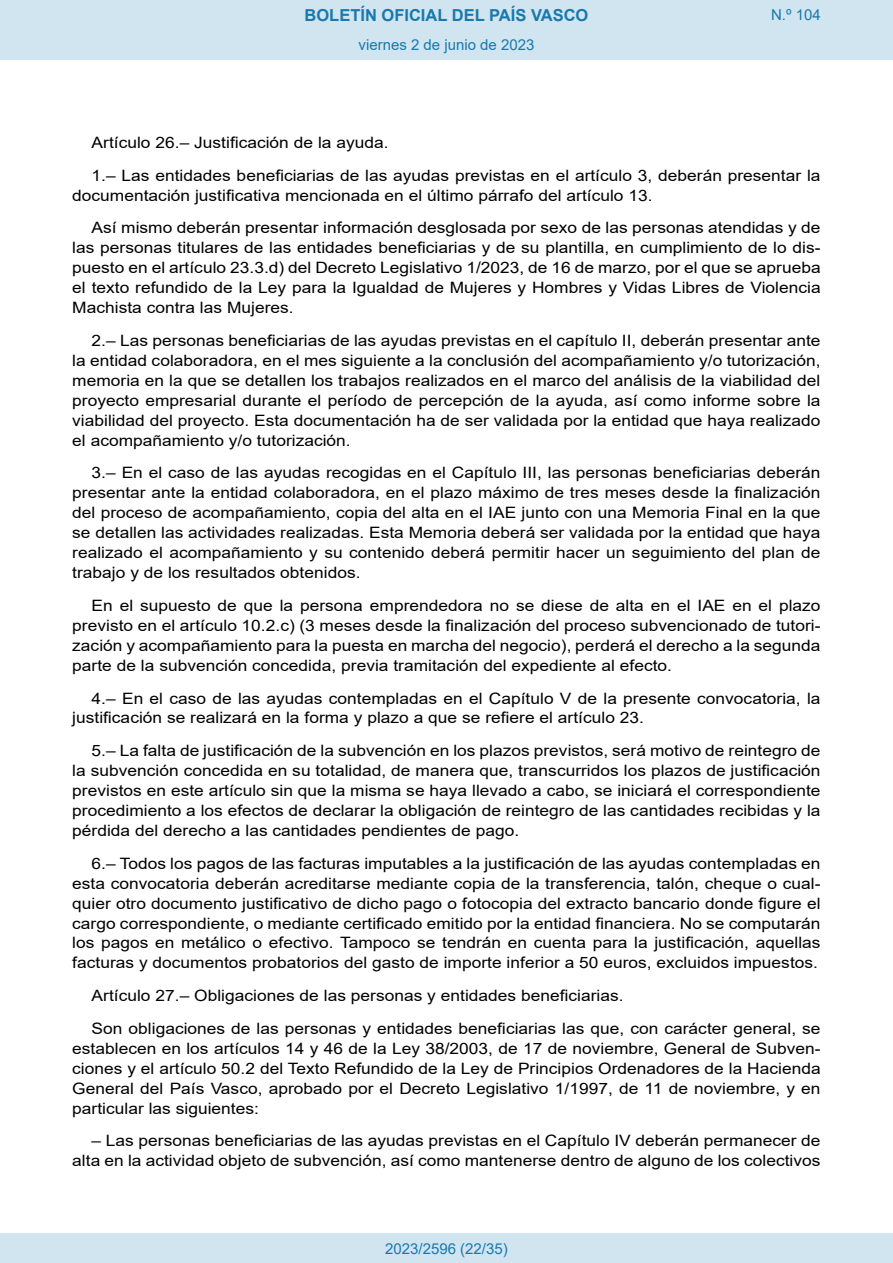
<style>
.page{position:relative;width:893px;height:1263px;background:#fff}
.page>*{position:absolute;margin:0;border:0;box-sizing:border-box;transform-origin:0 0}
.t1{font:700 16.5px "Arial";color:#1879ad}
.BOPVDetalle{font:15.6px/20px "Arial";color:#000;text-align:justify;scale:1.11 1}
.Paginacion_Centro{font:15px "Arial";color:#1879ad}
</style>
<div class="page">
<div style="left:0;top:0;width:893px;height:60px;background:#d0e5f0"></div>
<div style="left:0;top:1233px;width:893px;height:30px;background:#d0e5f0"></div>
<p class="t1" style="left:305px;top:3px;width:285px">BOLETÍN OFICIAL DEL PAÍS VASCO</p>
<p class="Paginacion_Centro" style="left:358px;top:35px;width:177px">viernes 2 de junio de 2023</p>
<p class="Paginacion_Centro" style="left:771px;top:5px;width:51px">N.º 104</p>
<p class="BOPVDetalle" style="left:92px;top:133px;width:269px">Artículo 26.– Justificación de la ayuda.</p>
<p class="BOPVDetalle" style="left:72px;top:165px;width:676px;text-indent:19px">1.– Las entidades beneficiarias de las ayudas previstas en el artículo 3, deberán presentar la documentación justificativa mencionada en el último párrafo del artículo 13.</p>
<p class="BOPVDetalle" style="left:72px;top:218px;width:676px;text-indent:19px">Así mismo deberán presentar información desglosada por sexo de las personas atendidas y de las personas titulares de las entidades beneficiarias y de su plantilla, en cumplimiento de lo dis&shy;puesto en el artículo 23.3.d) del Decreto Legislativo 1/2023, de 16 de marzo, por el que se aprueba el texto refundido de la Ley para la Igualdad de Mujeres y Hombres y Vidas Libres de Violencia Machista contra las Mujeres.</p>
<p class="BOPVDetalle" style="left:72px;top:330px;width:676px;text-indent:19px">2.– Las personas beneficiarias de las ayudas previstas en el capítulo II, deberán presentar ante la entidad colaboradora, en el mes siguiente a la conclusión del acompañamiento y/o tutorización, memoria en la que se detallen los trabajos realizados en el marco del análisis de la viabilidad del proyecto empresarial durante el período de percepción de la ayuda, así como informe sobre la viabilidad del proyecto. Esta documentación ha de ser validada por la entidad que haya realizado el acompañamiento y/o tutorización.</p>
<p class="BOPVDetalle" style="left:72px;top:463px;width:676px;text-indent:19px">3.– En el caso de las ayudas recogidas en el Capítulo III, las personas beneficiarias deberán presentar ante la entidad colaboradora, en el plazo máximo de tres meses desde la finalización del proceso de acompañamiento, copia del alta en el IAE junto con una Memoria Final en la que se detallen las actividades realizadas. Esta Memoria deberá ser validada por la entidad que haya realizado el acompañamiento y su contenido deberá permitir hacer un seguimiento del plan de trabajo y de los resultados obtenidos.</p>
<p class="BOPVDetalle" style="left:72px;top:595px;width:676px;text-indent:19px">En el supuesto de que la persona emprendedora no se diese de alta en el IAE en el plazo previsto en el artículo 10.2.c) (3 meses desde la finalización del proceso subvencionado de tutori&shy;zación y acompañamiento para la puesta en marcha del negocio), perderá el derecho a la segunda parte de la subvención concedida, previa tramitación del expediente al efecto.</p>
<p class="BOPVDetalle" style="left:72px;top:688px;width:676px;text-indent:19px">4.– En el caso de las ayudas contempladas en el Capítulo V de la presente convocatoria, la justificación se realizará en la forma y plazo a que se refiere el artículo 23.</p>
<p class="BOPVDetalle" style="left:72px;top:741px;width:676px;text-indent:19px">5.– La falta de justificación de la subvención en los plazos previstos, será motivo de reintegro de la subvención concedida en su totalidad, de manera que, transcurridos los plazos de justificación previstos en este artículo sin que la misma se haya llevado a cabo, se iniciará el correspondiente procedimiento a los efectos de declarar la obligación de reintegro de las cantidades recibidas y la pérdida del derecho a las cantidades pendientes de pago.</p>
<p class="BOPVDetalle" style="left:72px;top:853px;width:676px;text-indent:19px">6.– Todos los pagos de las facturas imputables a la justificación de las ayudas contempladas en esta convocatoria deberán acreditarse mediante copia de la transferencia, talón, cheque o cual&shy;quier otro documento justificativo de dicho pago o fotocopia del extracto bancario donde figure el cargo correspondiente, o mediante certificado emitido por la entidad financiera. No se computarán los pagos en metálico o efectivo. Tampoco se tendrán en cuenta para la justificación, aquellas facturas y documentos probatorios del gasto de importe inferior a 50 euros, excluidos impuestos.</p>
<p class="BOPVDetalle" style="left:92px;top:985px;width:481px">Artículo 27.– Obligaciones de las personas y entidades beneficiarias.</p>
<p class="BOPVDetalle" style="left:72px;top:1018px;width:676px;text-indent:19px">Son obligaciones de las personas y entidades beneficiarias las que, con carácter general, se establecen en los artículos 14 y 46 de la Ley 38/2003, de 17 de noviembre, General de Subven&shy;ciones y el artículo 50.2 del Texto Refundido de la Ley de Principios Ordenadores de la Hacienda General del País Vasco, aprobado por el Decreto Legislativo 1/1997, de 11 de noviembre, y en particular las siguientes:</p>
<p class="BOPVDetalle" style="left:72px;top:1131px;width:676px;text-align:right">– Las personas beneficiarias de las ayudas previstas en el Capítulo IV deberán permanecer de alta en la actividad objeto de subvención, así como mantenerse dentro de alguno de los colectivos</p>
<p class="Paginacion_Centro" style="left:385px;top:1238px;width:124px">2023/2596 (22/35)</p>
</div>
